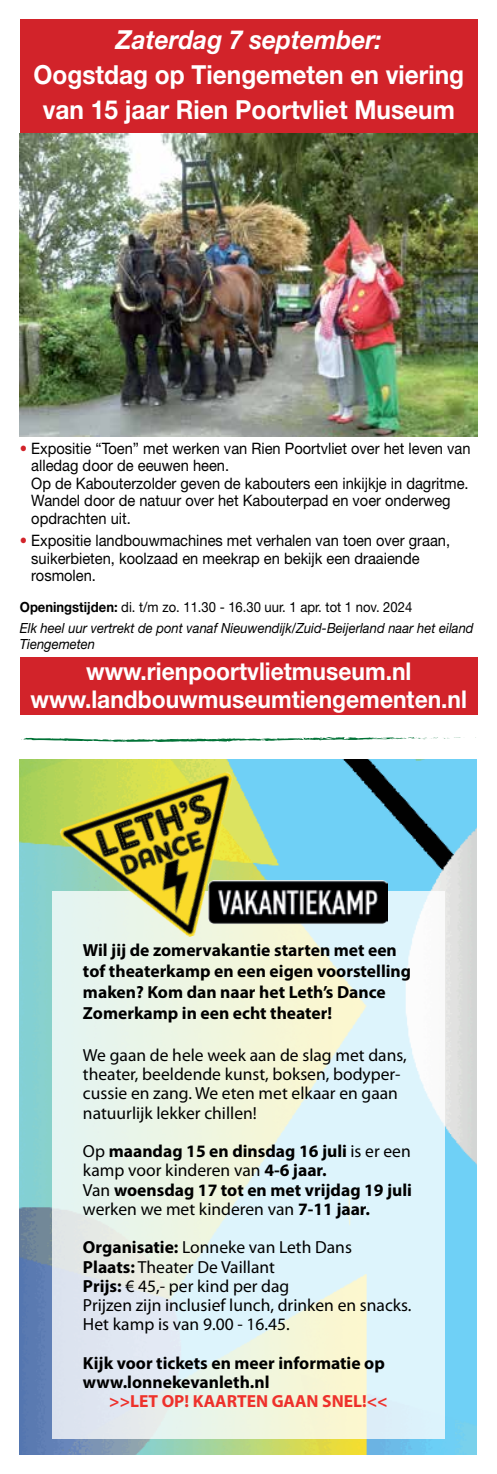
<style>
.page{position:relative;width:497px;height:1474px;background:#fff}
.page>*{position:absolute;margin:0;border:0;box-sizing:border-box;transform-origin:0 0}
.t1{font:700 26.25px/35px "Helvetica Neue LT Std";color:#fff;text-align:center;scale:.93 1}
.t2{font:italic 700 26.25px "Helvetica Neue LT Std";color:#fff;scale:.93 1}
.t3{font:700 24.5px/28px "Helvetica Neue LT Std";color:#fff;text-align:center;scale:.93 1}
.t4{font:700 17.5px/19.2px "Myriad Pro";color:#000}
.t5{font:17.5px/19.2px "Myriad Pro";color:#000}
.t6{font:700 17.5px "Myriad Pro";color:#ee312b}
.t7{font:15.75px/17.5px "Helvetica Neue LT Std";color:#000;scale:.93 1}
.t8{font:italic 14px/20.7px "Helvetica Neue LT Std";color:#000;scale:.93 1}
.s1{color:#d2232a}
.s2{font-weight:700;font-style:normal}
.s3{font-style:normal}
.s4{font-weight:400}
.s5{font-weight:700}
</style>
<div class="page">
<svg style="left:21px;top:737px;width:440px;height:5px"></svg>
<img style="left:20px;top:133px;width:456px;height:304px">
<div style="left:20px;top:20px;width:457px;height:113px;background:#d2232a"></div>
<div style="left:20px;top:657px;width:457px;height:57px;background:#d2232a"></div>
<img style="left:20px;top:759px;width:456px;height:694px">
<svg style="left:52px;top:891px;width:391px;height:548px;background:#e6f3ed"></svg>
<img style="left:297px;top:880px;width:90px;height:58px">
<img style="left:59px;top:763px;width:238px;height:202px">
<h1 class="t2" style="left:116px;top:23px;width:287px">Zaterdag 7 september:</h1>
<h1 class="t1" style="left:33px;top:56px;width:464px">Oogstdag op Tiengemeten en viering van 15 jaar Rien Poortvliet Museum</h1>
<p class="t7" style="left:31px;top:439px;width:473px;text-indent:-11px"><span class="s1">•</span> Expositie “Toen” met werken van Rien Poortvliet over het leven van alledag door de eeuwen heen.<br>Op de Kabouterzolder geven de kabouters een inkijkje in dagritme.<br>Wandel door de natuur over het Kabouterpad en voer onderweg opdrachten uit.</p>
<p class="t7" style="left:31px;top:532px;width:451px;text-indent:-11px"><span class="s1">•</span> Expositie landbouwmachines met verhalen van toen over graan, suikerbieten, koolzaad en meekrap en bekijk een draaiende rosmolen.</p>
<p class="t8" style="left:20px;top:596px;width:489px"><span class="s2">Openingstijden:</span> <span class="s3">di. t/m zo. 11.30 - 16.30 uur. 1 apr. tot 1 nov. 2024<br></span>Elk heel uur vertrekt de pont vanaf Nieuwendijk/Zuid-Beijerland naar het eiland</p>
<p class="t8" style="left:20px;top:633px;width:82px">Tiengemeten</p>
<h2 class="t3" style="left:31px;top:656px;width:470px">www.rienpoortvlietmuseum.nl www.landbouwmuseumtiengementen.nl</h2>
<p class="t4" style="left:83px;top:939px;width:329px;line-height:21px">Wil jij de zomervakantie starten met een tof theaterkamp en een eigen voorstelling maken? Kom dan naar het Leth’s Dance Zomerkamp in een echt theater!</p>
<p class="t5" style="left:83px;top:1045px;width:325px">We gaan de hele week aan de slag met dans, theater, beeldende kunst, boksen, bodyper&shy;cussie en zang. We eten met elkaar en gaan natuurlijk lekker chillen!</p>
<p class="t4" style="left:83px;top:1140px;width:330px"><span class="s4">Op</span> maandag 15 en dinsdag 16 juli <span class="s4">is er een kamp voor kinderen van</span> 4-6 jaar.<br><span class="s4">Van</span> woensdag 17 tot en met vrijdag 19 juli <span class="s4">werken we met kinderen van</span> 7-11 jaar.</p>
<p class="t5" style="left:83px;top:1237px;width:329px"><span class="s5">Organisatie:</span> Lonneke van Leth Dans<br><span class="s5">Plaats:</span> Theater De Vaillant<br><span class="s5">Prijs:</span> € 45,- per kind per dag<br>Prijzen zijn inclusief lunch, drinken en snacks.<br>Het kamp is van 9.00 - 16.45.</p>
<p class="t4" style="left:83px;top:1352px;width:303px">Kijk voor tickets en meer informatie op www.lonnekevanleth.nl</p>
<p class="t6" style="left:109px;top:1390px;width:280px">&gt;&gt;LET OP! KAARTEN GAAN SNEL!&lt;&lt;</p>
</div>
